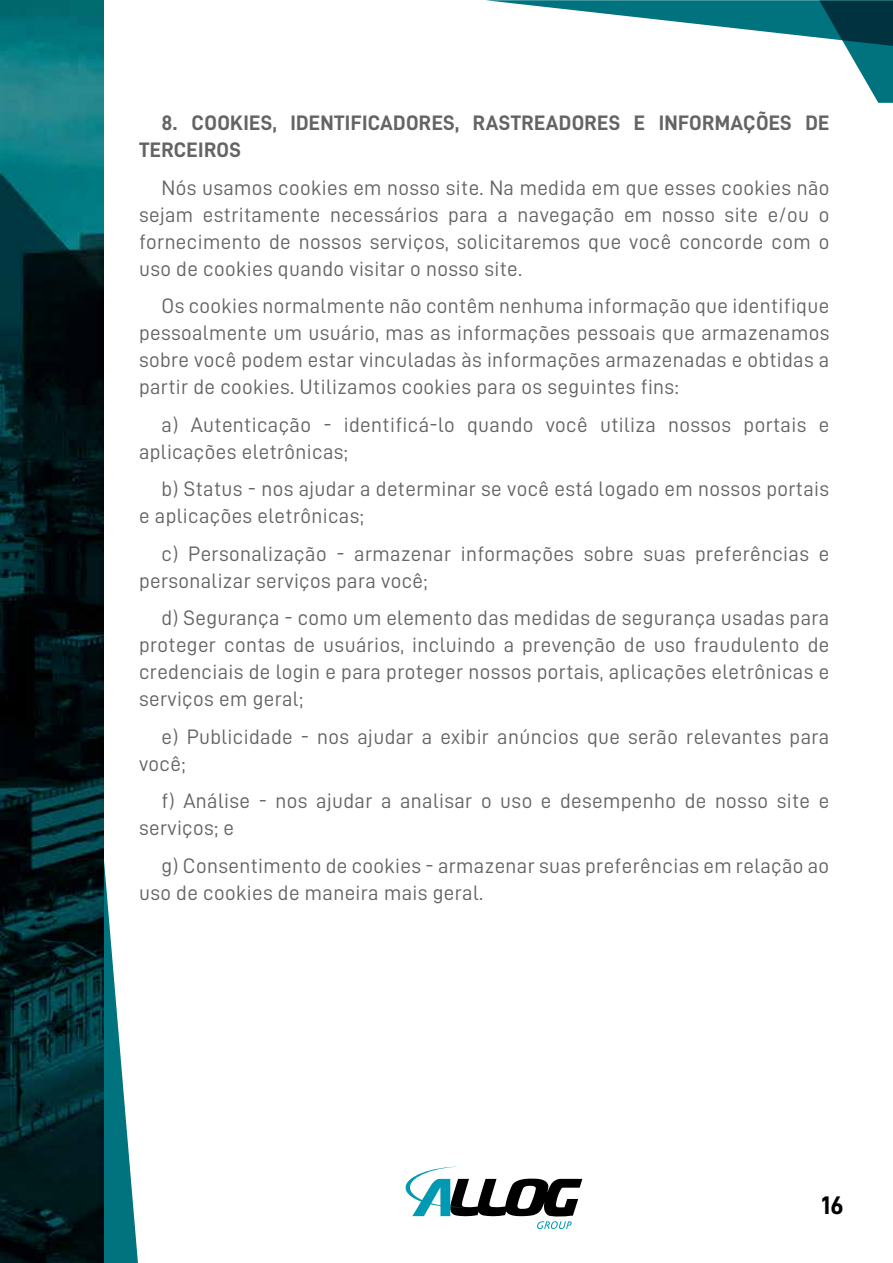
<style>
.page{position:relative;width:893px;height:1263px;background:#fff}
.page>*{position:absolute;margin:0;border:0;box-sizing:border-box;transform-origin:0 0}
.t1{font:25.5px "D DIN Bold";color:#000}
.t2{font:21px/27px "D DIN";letter-spacing:.015em;color:#646464}
.t3{font:21px/27px "D DIN Bold";letter-spacing:.015em;color:#646464}
</style>
<div class="page">
<svg style="left:486px;top:0;width:407px;height:103px"></svg>
<svg style="left:405px;top:1166px;width:177px;height:63px"></svg>
<svg style="left:104px;top:861px;width:34px;height:402px"></svg>
<img style="left:0;top:0;width:104px;height:1263px">
<p class="t3" style="left:139px;top:109px;width:692px;text-indent:22px">8. COOKIES, IDENTIFICADORES, RASTREADORES E INFORMAÇÕES DE<br>TERCEIROS</p>
<p class="t2" style="left:139px;top:174px;width:692px;text-align:justify;text-indent:22px">Nós usamos cookies em nosso site. Na medida em que esses cookies não sejam estritamente necessários para a navegação em nosso site e/ou o fornecimento de nossos serviços, solicitaremos que você concorde com o uso de cookies quando visitar o nosso site.</p>
<p class="t2" style="left:139px;top:292px;width:692px;text-align:justify;text-indent:22px">Os cookies normalmente não contêm nenhuma informação que identifique pessoalmente um usuário, mas as informações pessoais que armazenamos sobre você podem estar vinculadas às informações armazenadas e obtidas a partir de cookies. Utilizamos cookies para os seguintes fins:</p>
<p class="t2" style="left:139px;top:411px;width:692px;text-indent:22px">a) Autenticação - identificá-lo quando você utiliza nossos portais e aplicações eletrônicas;</p>
<p class="t2" style="left:139px;top:475px;width:692px;text-indent:22px">b) Status - nos ajudar a determinar se você está logado em nossos portais e aplicações eletrônicas;</p>
<p class="t2" style="left:139px;top:540px;width:692px;text-indent:22px">c) Personalização - armazenar informações sobre suas preferências e personalizar serviços para você;</p>
<p class="t2" style="left:139px;top:604px;width:692px;text-align:justify;text-indent:22px">d) Segurança - como um elemento das medidas de segurança usadas para proteger contas de usuários, incluindo a prevenção de uso fraudulento de credenciais de login e para proteger nossos portais, aplicações eletrônicas e serviços em geral;</p>
<p class="t2" style="left:139px;top:723px;width:692px;text-indent:22px">e) Publicidade - nos ajudar a exibir anúncios que serão relevantes para você;</p>
<p class="t2" style="left:139px;top:787px;width:692px;text-indent:22px">f) Análise - nos ajudar a analisar o uso e desempenho de nosso site e serviços; e</p>
<p class="t2" style="left:139px;top:852px;width:692px;text-indent:22px">g) Consentimento de cookies - armazenar suas preferências em relação ao uso de cookies de maneira mais geral.</p>
<p class="t1" style="left:821px;top:1191px;width:24px">16</p>
</div>
